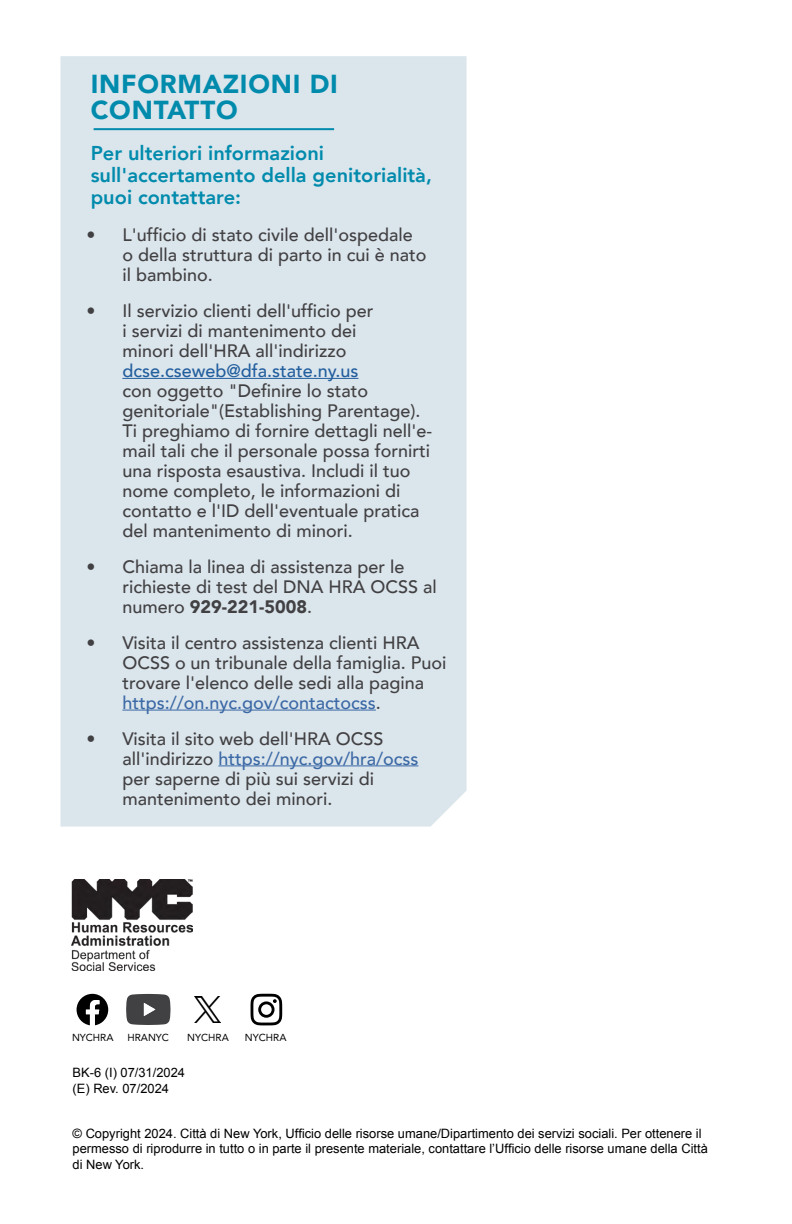
<style>
.page{position:relative;width:792px;height:1224px;background:#fff}
.page>*{position:absolute;margin:0;border:0;box-sizing:border-box;transform-origin:0 0}
.t1{font:900 26px/26px "Avenir";letter-spacing:.03em;color:#008bad}
.t2{font:800 20px/22px "Avenir";color:#008bad}
.t3{font:500 18px/20px "Avenir";color:#414042}
.t4{font:500 18px "Avenir";color:#215e9e}
.t5{font:12.8px/15.4px "Arial";color:#000}
.t6{font:10.2px "Avenir LT Std";color:#000}
.s1{font-weight:900}
.s2{color:#3a68a5}
</style>
<div class="page">
<div style="left:60px;top:56px;width:407px;height:771px;background:#dbe5ec"></div>
<hr style="left:122px;top:378px;width:237px;height:1px;background:#215e9e">
<hr style="left:122px;top:710px;width:254px;height:1px;background:#3a68a5">
<hr style="left:218px;top:765px;width:200px;height:1px;background:#3a68a5">
<img style="left:72px;top:880px;width:120px;height:91px">
<img style="left:195px;top:997px;width:25px;height:25px">
<svg style="left:126px;top:994px;width:44px;height:31px"></svg>
<svg style="left:251px;top:994px;width:31px;height:31px"></svg>
<svg style="left:77px;top:994px;width:31px;height:32px"></svg>
<hr style="left:94px;top:128px;width:240px;height:2px;background:#008bad">
<h1 class="t1" style="left:91px;top:70px;width:249px">INFORMAZIONI DI<br>CONTATTO</h1>
<p class="t2" style="left:91px;top:142px;width:343px">Per ulteriori informazioni sull'accertamento della genitorialità, puoi contattare:</p>
<p class="t3" style="left:122px;top:224px;width:306px;text-indent:-36px">• L'ufficio di stato civile dell'ospedale o della struttura di parto in cui è nato il bambino.</p>
<p class="t3" style="left:122px;top:300px;width:252px;text-indent:-36px">• Il servizio clienti dell'ufficio per i servizi di mantenimento dei minori dell'HRA all'indirizzo</p>
<p class="t4" style="left:122px;top:355px;width:238px">dcse.cseweb@dfa.state.ny.us</p>
<p class="t3" style="left:122px;top:380px;width:311px">con oggetto "Definire lo stato genitoriale"(Establishing Parentage).<br>Ti preghiamo di fornire dettagli nell'e&shy;mail tali che il personale possa fornirti una risposta esaustiva. Includi il tuo nome completo, le informazioni di contatto e l'ID dell'eventuale pratica del mantenimento di minori.</p>
<p class="t3" style="left:122px;top:556px;width:316px;text-indent:-36px">• Chiama la linea di assistenza per le richieste di test del DNA HRA OCSS al numero <span class="s1">929-221-5008</span>.</p>
<p class="t3" style="left:122px;top:631px;width:326px;text-indent:-36px">• Visita il centro assistenza clienti HRA OCSS o un tribunale della famiglia. Puoi trovare l'elenco delle sedi alla pagina <span class="s2">https://on.nyc.gov/contactocss</span>.</p>
<p class="t3" style="left:122px;top:727px;width:298px;text-indent:-36px">• Visita il sito web dell'HRA OCSS all'indirizzo <span class="s2">https://nyc.gov/hra/ocss </span>per saperne di più sui servizi di mantenimento dei minori.</p>
<p class="t6" style="left:72px;top:1032px;width:43px">NYCHRA</p>
<p class="t6" style="left:127px;top:1032px;width:43px">HRANYC</p>
<p class="t6" style="left:187px;top:1032px;width:43px">NYCHRA</p>
<p class="t6" style="left:245px;top:1032px;width:43px">NYCHRA</p>
<p class="t5" style="left:73px;top:1065px;width:114px">BK-6 (I) 07/31/2024 (E) Rev. 07/2024</p>
<p class="t5" style="left:73px;top:1126px;width:637px">© Copyright 2024. Città di New York, Ufficio delle risorse umane/Dipartimento dei servizi sociali. Per ottenere il permesso di riprodurre in tutto o in parte il presente materiale, contattare l’Ufficio delle risorse umane della Città di New York.</p>
</div>
